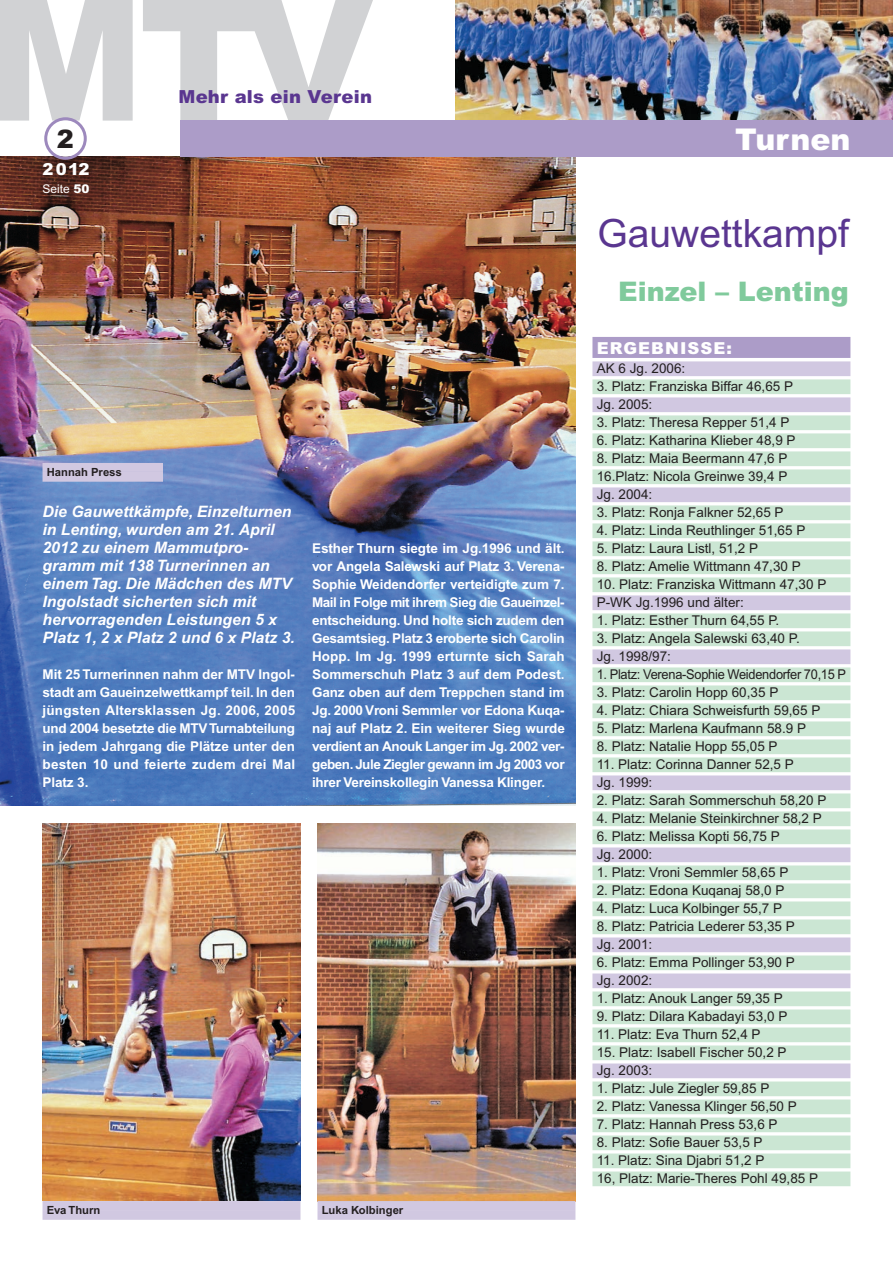
<style>
.page{position:relative;width:893px;height:1263px;background:#fff}
.page>*{position:absolute;margin:0;border:0;box-sizing:border-box;transform-origin:0 0}
.t1{font:39px "Arial";color:#5a3690}
.t2{font:900 30px "Arial";color:#fff}
.t3{font:900 27px "Arial";color:#80ca9c}
.t4{font:900 25.5px "Arial";color:#231f20}
.t5{font:900 18px "Arial";letter-spacing:.015em;color:#5a3690}
.t6{font:900 16.5px "Arial";letter-spacing:.065em;color:#fff}
.t7{font:italic 700 15.75px/18px "Arial";color:#fff}
.t8{font:13.5px/18px "Arial";color:#231f20}
.t9{font:700 13.5px/18px "Arial";letter-spacing:-.005em;color:#fff;text-align:justify}
.t10{font:13.5px "Arial";letter-spacing:-.02em;color:#231f20;scale:.95 1}
.t11{font:12px "Arial";color:#fff}
.t12{font:700 11.25px "Arial";color:#231f20}
.s1{font-weight:900}
</style>
<div class="page">
<img style="left:455px;top:0;width:438px;height:121px">
<svg style="left:143px;top:0;width:234px;height:121px"></svg>
<div style="left:592px;top:337px;width:258px;height:21px;background:#ac9cc8"></div>
<div style="left:592px;top:361px;width:258px;height:15px;background:#d1c8e1"></div>
<div style="left:592px;top:379px;width:258px;height:15px;background:#cbe6d3"></div>
<div style="left:592px;top:397px;width:258px;height:15px;background:#d1c8e1"></div>
<div style="left:592px;top:415px;width:258px;height:15px;background:#cbe6d3"></div>
<div style="left:592px;top:433px;width:258px;height:15px;background:#cbe6d3"></div>
<div style="left:592px;top:451px;width:258px;height:15px;background:#cbe6d3"></div>
<div style="left:592px;top:469px;width:258px;height:15px;background:#cbe6d3"></div>
<div style="left:592px;top:487px;width:258px;height:15px;background:#d1c8e1"></div>
<div style="left:592px;top:505px;width:258px;height:15px;background:#cbe6d3"></div>
<div style="left:592px;top:523px;width:258px;height:15px;background:#cbe6d3"></div>
<div style="left:592px;top:541px;width:258px;height:15px;background:#cbe6d3"></div>
<div style="left:592px;top:559px;width:258px;height:15px;background:#cbe6d3"></div>
<div style="left:592px;top:577px;width:258px;height:15px;background:#cbe6d3"></div>
<div style="left:592px;top:595px;width:258px;height:15px;background:#d1c8e1"></div>
<div style="left:592px;top:613px;width:258px;height:15px;background:#cbe6d3"></div>
<div style="left:592px;top:631px;width:258px;height:15px;background:#cbe6d3"></div>
<div style="left:592px;top:649px;width:258px;height:15px;background:#d1c8e1"></div>
<div style="left:592px;top:667px;width:258px;height:15px;background:#cbe6d3"></div>
<div style="left:592px;top:685px;width:258px;height:15px;background:#cbe6d3"></div>
<div style="left:592px;top:703px;width:258px;height:15px;background:#cbe6d3"></div>
<div style="left:592px;top:721px;width:258px;height:15px;background:#cbe6d3"></div>
<div style="left:592px;top:739px;width:258px;height:15px;background:#cbe6d3"></div>
<div style="left:592px;top:757px;width:258px;height:15px;background:#cbe6d3"></div>
<div style="left:592px;top:775px;width:258px;height:15px;background:#d1c8e1"></div>
<div style="left:592px;top:793px;width:258px;height:15px;background:#cbe6d3"></div>
<div style="left:592px;top:811px;width:258px;height:15px;background:#cbe6d3"></div>
<div style="left:592px;top:829px;width:258px;height:15px;background:#cbe6d3"></div>
<div style="left:592px;top:847px;width:258px;height:15px;background:#d1c8e1"></div>
<div style="left:592px;top:865px;width:258px;height:15px;background:#cbe6d3"></div>
<div style="left:592px;top:883px;width:258px;height:15px;background:#cbe6d3"></div>
<div style="left:592px;top:901px;width:258px;height:15px;background:#cbe6d3"></div>
<div style="left:592px;top:919px;width:258px;height:15px;background:#cbe6d3"></div>
<div style="left:592px;top:937px;width:258px;height:15px;background:#d1c8e1"></div>
<div style="left:592px;top:955px;width:258px;height:15px;background:#cbe6d3"></div>
<div style="left:592px;top:973px;width:258px;height:15px;background:#d1c8e1"></div>
<div style="left:592px;top:991px;width:258px;height:15px;background:#cbe6d3"></div>
<div style="left:592px;top:1009px;width:258px;height:15px;background:#cbe6d3"></div>
<div style="left:592px;top:1027px;width:258px;height:15px;background:#cbe6d3"></div>
<div style="left:592px;top:1045px;width:258px;height:15px;background:#cbe6d3"></div>
<div style="left:592px;top:1063px;width:258px;height:15px;background:#d1c8e1"></div>
<div style="left:592px;top:1081px;width:258px;height:15px;background:#cbe6d3"></div>
<div style="left:592px;top:1099px;width:258px;height:15px;background:#cbe6d3"></div>
<div style="left:592px;top:1117px;width:258px;height:15px;background:#cbe6d3"></div>
<div style="left:592px;top:1135px;width:258px;height:15px;background:#cbe6d3"></div>
<div style="left:592px;top:1153px;width:258px;height:15px;background:#cbe6d3"></div>
<div style="left:592px;top:1171px;width:258px;height:15px;background:#cbe6d3"></div>
<img style="left:43px;top:823px;width:257px;height:377px">
<img style="left:0;top:157px;width:575px;height:648px">
<img style="left:317px;top:823px;width:258px;height:378px">
<div style="left:180px;top:121px;width:713px;height:36px;background:#ac9cc8"></div>
<div style="left:43px;top:1201px;width:257px;height:9px;background:#d1c8e1"></div>
<div style="left:43px;top:1210px;width:257px;height:10px;background:#d1c8e1"></div>
<div style="left:317px;top:1201px;width:258px;height:9px;background:#d1c8e1"></div>
<div style="left:317px;top:1210px;width:258px;height:10px;background:#d1c8e1"></div>
<div style="left:43px;top:463px;width:120px;height:9px;background:#d1c8e1"></div>
<div style="left:43px;top:472px;width:120px;height:10px;background:#d1c8e1"></div>
<svg style="left:0;top:0;width:133px;height:160px"></svg>
<h3 class="t4" style="left:57px;top:122px;width:19px">2</h3>
<p class="t6" style="left:43px;top:159px;width:48px">2012</p>
<p class="t11" style="left:43px;top:184px;width:48px">Seite <span class="s1">50</span></p>
<h3 class="t5" style="left:178px;top:85px;width:195px">Mehr als ein Verein</h3>
<p class="t12" style="left:47px;top:465px;width:77px">Hannah Press</p>
<p class="t7" style="left:43px;top:502px;width:254px">Die Gauwettkämpfe, Einzelturnen in Lenting, wurden am 21. April<br>2012 zu einem Mammutpro&shy;gramm mit 138 Turnerinnen an einem Tag. Die Mädchen des MTV<br>Ingolstadt sicherten sich mit hervorragenden Leistungen 5 x<br>Platz 1, 2 x Platz 2 und 6 x Platz 3.</p>
<p class="t9" style="left:43px;top:665px;width:254px">Mit 25 Turnerinnen nahm der MTV Ingol&shy;stadt am Gaueinzelwettkampf teil. In den jüngsten Altersklassen Jg. 2006, 2005 und 2004 besetzte die MTV Turnabteilung in jedem Jahrgang die Plätze unter den besten 10 und feierte zudem drei Mal Platz 3.</p>
<p class="t9" style="left:312px;top:539px;width:254px">Esther Thurn siegte im Jg.1996 und ält. vor Angela Salewski auf Platz 3. Verena-Sophie Weidendorfer verteidigte zum 7.<br>Mail in Folge mit ihrem Sieg die Gaueinzel&shy;entscheidung. Und holte sich zudem den Gesamtsieg. Platz 3 eroberte sich Carolin Hopp. Im Jg. 1999 erturnte sich Sarah Sommerschuh Platz 3 auf dem Podest.<br>Ganz oben auf dem Treppchen stand im Jg. 2000 Vroni Semmler vor Edona Kuqa&shy;naj auf Platz 2. Ein weiterer Sieg wurde verdient an Anouk Langer im Jg. 2002 ver&shy;geben. Jule Ziegler gewann im Jg 2003 vor ihrer Vereinskollegin Vanessa Klinger.</p>
<p class="t12" style="left:47px;top:1203px;width:55px">Eva Thurn</p>
<p class="t12" style="left:322px;top:1203px;width:83px">Luka Kolbinger</p>
<h2 class="t2" style="left:735px;top:120px;width:117px">Turnen</h2>
<h1 class="t1" style="left:597px;top:219px;width:253px">Gauwettkampf</h1>
<h3 class="t3" style="left:618px;top:274px;width:232px">Einzel – Lenting</h3>
<p class="t6" style="left:597px;top:337px;width:137px">ERGEBNISSE:</p>
<p class="t8" style="left:597px;top:360px;width:90px">AK 6 Jg. 2006:</p>
<p class="t8" style="left:597px;top:378px;width:198px">3. Platz: Franziska Biffar 46,65 P<br>Jg. 2005:</p>
<p class="t8" style="left:597px;top:414px;width:194px">3. Platz: Theresa Repper 51,4 P</p>
<p class="t8" style="left:597px;top:432px;width:200px">6. Platz: Katharina Klieber 48,9 P</p>
<p class="t8" style="left:597px;top:450px;width:192px;text-align:justify">8. Platz: Maia Beermann 47,6 P 16.Platz: Nicola Greinwe 39,4 P Jg. 2004:</p>
<p class="t8" style="left:597px;top:504px;width:188px">3. Platz: Ronja Falkner 52,65 P</p>
<p class="t8" style="left:597px;top:522px;width:210px">4. Platz: Linda Reuthlinger 51,65 P</p>
<p class="t8" style="left:597px;top:540px;width:163px">5. Platz: Laura Listl, 51,2 P</p>
<p class="t8" style="left:597px;top:558px;width:206px">8. Platz: Amelie Wittmann 47,30 P</p>
<p class="t8" style="left:597px;top:576px;width:231px">10. Platz: Franziska Wittmann 47,30 P<br>P-WK Jg.1996 und älter:</p>
<p class="t8" style="left:597px;top:612px;width:184px">1. Platz: Esther Thurn 64,55 P.</p>
<p class="t8" style="left:597px;top:630px;width:205px">3. Platz: Angela Salewski 63,40 P.<br>Jg. 1998/97:</p>
<p class="t10" style="left:597px;top:669px;width:264px">1. Platz: Verena-Sophie Weidendorfer 70,15 P</p>
<p class="t8" style="left:597px;top:684px;width:183px">3. Platz: Carolin Hopp 60,35 P</p>
<p class="t8" style="left:597px;top:702px;width:225px">4. Platz: Chiara Schweisfurth 59,65 P</p>
<p class="t8" style="left:597px;top:720px;width:211px">5. Platz: Marlena Kaufmann 58.9 P</p>
<p class="t8" style="left:597px;top:738px;width:182px">8. Platz: Natalie Hopp 55,05 P</p>
<p class="t8" style="left:597px;top:756px;width:199px">11. Platz: Corinna Danner 52,5 P<br>Jg. 1999:</p>
<p class="t8" style="left:597px;top:792px;width:231px">2. Platz: Sarah Sommerschuh 58,20 P</p>
<p class="t8" style="left:597px;top:810px;width:227px">4. Platz: Melanie Steinkirchner 58,2 P</p>
<p class="t8" style="left:597px;top:828px;width:185px">6. Platz: Melissa Kopti 56,75 P<br>Jg. 2000:</p>
<p class="t8" style="left:597px;top:864px;width:193px">1. Platz: Vroni Semmler 58,65 P</p>
<p class="t8" style="left:597px;top:882px;width:189px">2. Platz: Edona Kuqanaj 58,0 P</p>
<p class="t8" style="left:597px;top:900px;width:187px">4. Platz: Luca Kolbinger 55,7 P</p>
<p class="t8" style="left:597px;top:918px;width:200px">8. Platz: Patricia Lederer 53,35 P<br>Jg. 2001:</p>
<p class="t8" style="left:597px;top:954px;width:200px">6. Platz: Emma Pollinger 53,90 P<br>Jg. 2002:</p>
<p class="t8" style="left:597px;top:990px;width:188px">1. Platz: Anouk Langer 59,35 P</p>
<p class="t8" style="left:597px;top:1008px;width:192px">9. Platz: Dilara Kabadayi 53,0 P</p>
<p class="t8" style="left:597px;top:1026px;width:165px">11. Platz: Eva Thurn 52,4 P</p>
<p class="t8" style="left:597px;top:1044px;width:191px">15. Platz: Isabell Fischer 50,2 P<br>Jg. 2003:</p>
<p class="t8" style="left:597px;top:1080px;width:174px">1. Platz: Jule Ziegler 59,85 P</p>
<p class="t8" style="left:597px;top:1098px;width:202px">2. Platz: Vanessa Klinger 56,50 P</p>
<p class="t8" style="left:597px;top:1116px;width:182px">7. Platz: Hannah Press 53,6 P</p>
<p class="t8" style="left:597px;top:1134px;width:167px">8. Platz: Sofie Bauer 53,5 P</p>
<p class="t8" style="left:597px;top:1152px;width:223px">11. Platz: Sina Djabri 51,2 P<br>16, Platz: Marie-Theres Pohl 49,85 P</p>
</div>
